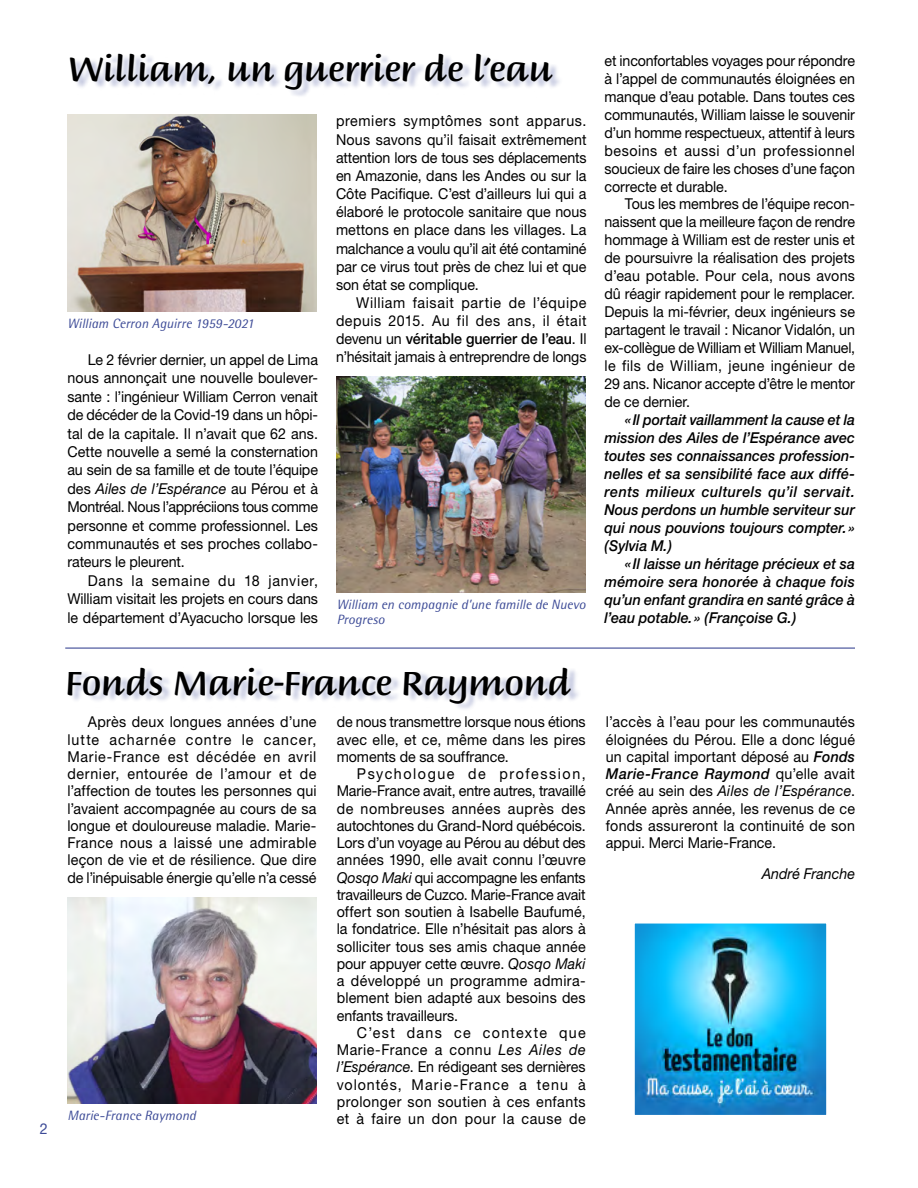
<style>
.page{position:relative;width:918px;height:1188px;background:#fff}
.page>*{position:absolute;margin:0;border:0;box-sizing:border-box;transform-origin:0 0}
.t1{font:500 36px "Briem Script Std";letter-spacing:-.015em;color:#000}
.t2{font:15px/17.2px "Helvetica Neue";color:#000;text-align:justify;scale:.95 1}
.t3{font:italic 500 15px/18px "Helvetica Neue";color:#000;text-align:justify;scale:.95 1}
.t4{font:italic 15px "Helvetica Neue";color:#000;scale:.95 1}
.t5{font:15px "Helvetica Neue";color:#3d4b97;scale:.95 1}
.t6{font:italic 13.5px/15px "Rotis Semi Sans";color:#3d4b97}
.s1{font-style:italic}
.s2{font-weight:500}
.s3{font-weight:500;font-style:italic}
</style>
<div class="page">
<div style="left:70px;top:668px;width:511px;height:43px;background:#3d4b97;opacity:.3"></div>
<hr style="left:65px;top:648px;width:790px;height:1px;background:#3f4b97">
<img style="left:636px;top:925px;width:189px;height:189px">
<div style="left:633px;top:922px;width:195px;height:195px;border:2px solid #fff"></div>
<div style="left:72px;top:54px;width:491px;height:44px;background:#3d4b97;opacity:.3"></div>
<img style="left:68px;top:897px;width:248px;height:206px">
<img style="left:68px;top:115px;width:248px;height:196px">
<img style="left:337px;top:376px;width:249px;height:216px">
<p class="t5" style="left:40px;top:1120px;width:10px">2</p>
<h1 class="t1" style="left:68px;top:49px;width:487px">William, un guerrier de l’eau</h1>
<p class="t6" style="left:68px;top:316px;width:188px">William Cerron Aguirre 1959-2021</p>
<p class="t2" style="left:68px;top:350px;width:265px;line-height:18.5px;text-indent:20px">Le 2 février dernier, un appel de Lima nous annonçait une nouvelle boulever&shy;sante : l’ingénieur William Cerron venait de décéder de la Covid-19 dans un hôpi&shy;tal de la capitale. Il n’avait que 62 ans.<br>Cette nouvelle a semé la consternation au sein de sa famille et de toute l’équipe des <span class="s1">Ailes de l’Espérance</span> au Pérou et à Montréal. Nous l’appréciions tous comme personne et comme professionnel. Les communautés et ses proches collabo&shy;rateurs le pleurent.</p>
<p class="t2" style="left:68px;top:571px;width:265px;line-height:18.5px;text-indent:20px">Dans la semaine du 18 janvier, William visitait les projets en cours dans le département d’Ayacucho lorsque les</p>
<p class="t2" style="left:336px;top:112px;width:265px;line-height:18.1px">premiers symptômes sont apparus.<br>Nous savons qu’il faisait extrêmement attention lors de tous ses déplacements en Amazonie, dans les Andes ou sur la Côte Pacifique. C’est d’ailleurs lui qui a élaboré le protocole sanitaire que nous mettons en place dans les villages. La malchance a voulu qu’il ait été contaminé par ce virus tout près de chez lui et que son état se complique.</p>
<p class="t2" style="left:336px;top:293px;width:265px;line-height:18.1px;text-indent:20px">William faisait partie de l’équipe depuis 2015. Au fil des ans, il était devenu un <span class="s2">véritable guerrier de l’eau</span>. Il n’hésitait jamais à entreprendre de longs</p>
<p class="t6" style="left:337px;top:597px;width:250px">William en compagnie d’une famille de Nuevo<br>Progreso</p>
<h1 class="t1" style="left:65px;top:662px;width:508px">Fonds Marie-France Raymond</h1>
<p class="t2" style="left:67px;top:713px;width:264px;text-indent:20px">Après deux longues années d’une lutte acharnée contre le cancer, Marie‑France est décédée en avril dernier, entourée de l’amour et de l’affection de toutes les personnes qui l’avaient accompagnée au cours de sa longue et douloureuse maladie. Marie-France nous a laissé une admirable leçon de vie et de résilience. Que dire de l’inépuisable énergie qu’elle n’a cessé</p>
<p class="t2" style="left:337px;top:713px;width:264px">de nous transmettre lorsque nous étions avec elle, et ce, même dans les pires moments de sa souffrance.</p>
<p class="t2" style="left:337px;top:765px;width:264px;text-indent:20px">Psychologue de profession, Marie‑France avait, entre autres, travaillé de nombreuses années auprès des autochtones du Grand-Nord québécois.<br>Lors d’un voyage au Pérou au début des années 1990, elle avait connu l’œuvre <span class="s1">Qosqo Maki</span> qui accompagne les enfants travailleurs de Cuzco. Marie‑France avait offert son soutien à Isabelle Baufumé, la fondatrice. Elle n’hésitait pas alors à solliciter tous ses amis chaque année pour appuyer cette œuvre. <span class="s1">Qosqo Maki </span>a développé un programme admira&shy;blement bien adapté aux besoins des enfants travailleurs.</p>
<p class="t2" style="left:337px;top:1024px;width:264px;text-indent:20px">C’est dans ce contexte que Marie‑France a connu <span class="s1">Les Ailes de l’Espérance</span>. En rédigeant ses dernières volontés, Marie-France a tenu à prolonger son soutien à ces enfants et à faire un don pour la cause de</p>
<p class="t6" style="left:68px;top:1108px;width:130px">Marie-France Raymond</p>
<p class="t2" style="left:605px;top:51px;width:265px;line-height:18px">et inconfortables voyages pour répondre à l’appel de communautés éloignées en manque d’eau potable. Dans toutes ces communautés, William laisse le souvenir d’un homme respectueux, attentif à leurs besoins et aussi d’un professionnel soucieux de faire les choses d’une façon correcte et durable.</p>
<p class="t2" style="left:605px;top:195px;width:265px;line-height:18px;text-indent:20px">Tous les membres de l’équipe recon&shy;naissent que la meilleure façon de rendre hommage à William est de rester unis et de poursuivre la réalisation des projets d’eau potable. Pour cela, nous avons dû réagir rapidement pour le remplacer.<br>Depuis la mi-février, deux ingénieurs se partagent le travail : Nicanor Vidalón, un ex-collègue de William et William Manuel, le fils de William, jeune ingénieur de 29 ans. Nicanor accepte d’être le mentor de ce dernier.</p>
<p class="t3" style="left:605px;top:411px;width:265px;text-indent:20px">«Il portait vaillamment la cause et la mission des Ailes de l’Espérance avec toutes ses connaissances profession‑ nelles et sa sensibilité face aux diffé‑ rents milieux culturels qu’il servait.<br>Nous perdons un humble serviteur sur qui nous pouvions toujours compter.» (Sylvia M.)</p>
<p class="t3" style="left:605px;top:554px;width:265px;text-indent:20px">«Il laisse un héritage précieux et sa mémoire sera honorée à chaque fois qu’un enfant grandira en santé grâce à l’eau potable.» (Françoise G.)</p>
<p class="t2" style="left:606px;top:713px;width:264px">l’accès à l’eau pour les communautés éloignées du Pérou. Elle a donc légué un capital important déposé au <span class="s3">Fonds Marie‑France Raymond</span> qu’elle avait créé au sein des <span class="s1">Ailes de l’Espérance</span>.<br>Année après année, les revenus de ce fonds assureront la continuité de son appui. Merci Marie‑France.</p>
<p class="t4" style="left:762px;top:865px;width:100px">André Franche</p>
</div>
